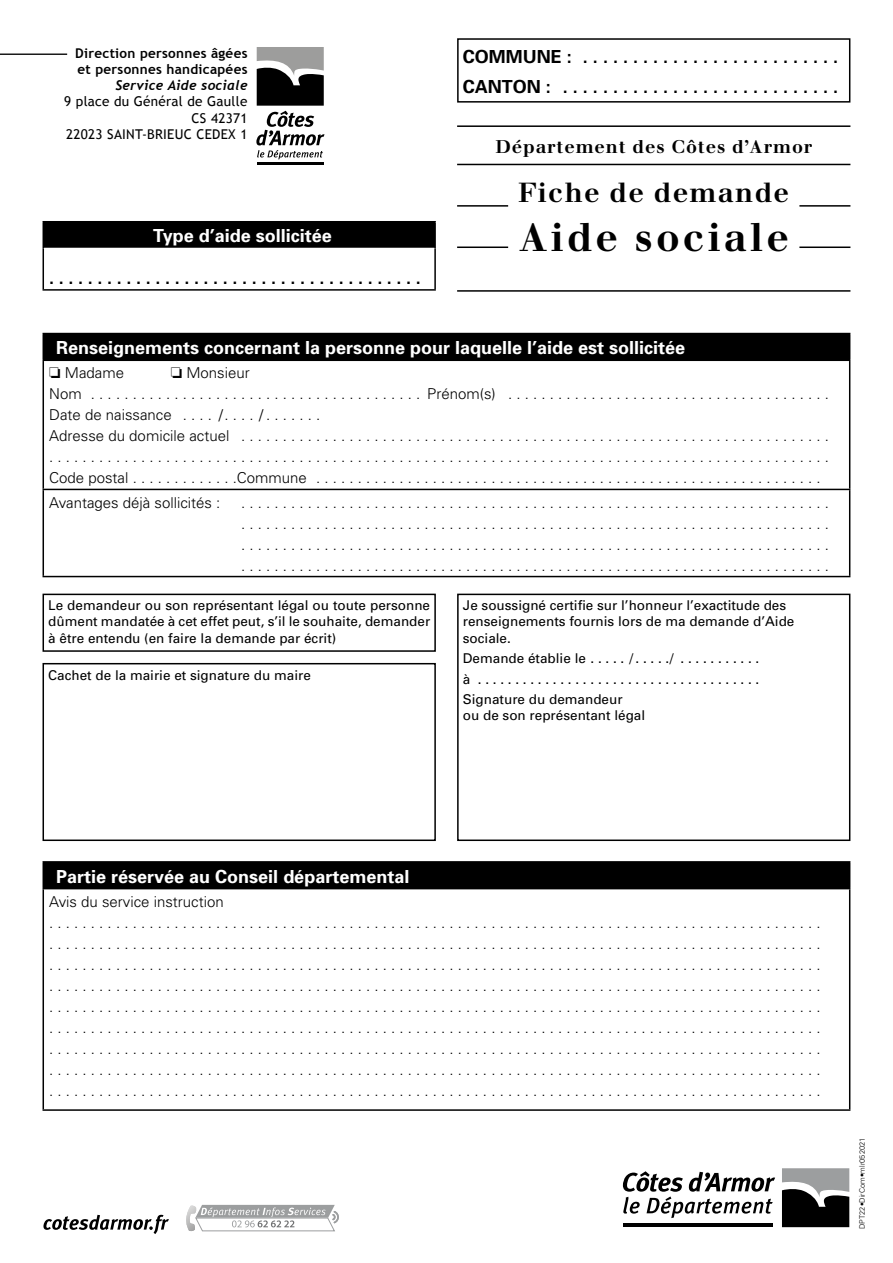
<style>
.page{position:relative;width:893px;height:1263px;background:#fff}
.page>*{position:absolute;margin:0;border:0;box-sizing:border-box;transform-origin:0 0}
.t1{font:700 39px "Walbaum";letter-spacing:.08em;color:#000}
.t2{font:700 27px "Walbaum";letter-spacing:.05em;color:#000}
.t3{font:700 18px "Univers";color:#fff}
.t4{font:700 18px/30.2px "Univers";color:#000}
.t5{font:700 18px "Walbaum";letter-spacing:.05em;color:#000}
.t6{font:300 15px/21px "Univers";color:#000}
.t7{font:13.5px/16.2px "Univers";color:#000}
.t8{font:13.5px/16.2px "Trebuchet MS";letter-spacing:.02em;color:#000;text-align:right}
.t9{font:700 13.5px/16.2px "Trebuchet MS";letter-spacing:.02em;color:#000}
.t10{font:italic 700 13.5px "Trebuchet";letter-spacing:.02em;color:#000}
.t11{font:300 7.5px "Univers";color:#000}
</style>
<div class="page">
<hr style="left:457px;top:125px;width:393px;height:2px;background:#000">
<hr style="left:457px;top:164px;width:393px;height:1px;background:#000">
<hr style="left:457px;top:205px;width:51px;height:2px;background:#000">
<hr style="left:457px;top:246px;width:51px;height:2px;background:#000">
<hr style="left:457px;top:290px;width:393px;height:2px;background:#000">
<hr style="left:799px;top:205px;width:51px;height:2px;background:#000">
<hr style="left:799px;top:246px;width:51px;height:2px;background:#000">
<hr style="left:0;top:54px;width:67px;height:1px;background:#000">
<hr style="left:257px;top:162px;width:67px;height:2px;background:#000">
<svg style="left:256px;top:47px;width:69px;height:112px"></svg>
<div style="left:457px;top:38px;width:393px;height:65px;border:2px solid #000"></div>
<div style="left:43px;top:333px;width:807px;height:27px;background:#000"></div>
<svg style="left:44px;top:361px;width:805px;height:215px"></svg>
<hr style="left:43px;top:359px;width:807px;height:2px;background:#000">
<hr style="left:43px;top:361px;width:1px;height:128px;background:#000">
<hr style="left:849px;top:361px;width:1px;height:128px;background:#000">
<hr style="left:43px;top:489px;width:807px;height:1px;background:#000">
<hr style="left:43px;top:490px;width:1px;height:86px;background:#000">
<hr style="left:849px;top:490px;width:1px;height:86px;background:#000">
<hr style="left:43px;top:576px;width:807px;height:1px;background:#000">
<div style="left:43px;top:862px;width:807px;height:27px;background:#000"></div>
<hr style="left:43px;top:861px;width:807px;height:2px;background:#000">
<hr style="left:43px;top:889px;width:1px;height:220px;background:#000">
<hr style="left:849px;top:889px;width:1px;height:220px;background:#000">
<hr style="left:43px;top:1109px;width:807px;height:2px;background:#000">
<div style="left:43px;top:222px;width:392px;height:26px;background:#000"></div>
<hr style="left:43px;top:221px;width:393px;height:1px;background:#000">
<hr style="left:434px;top:222px;width:2px;height:26px;background:#000">
<hr style="left:43px;top:248px;width:1px;height:41px;background:#000">
<hr style="left:434px;top:248px;width:2px;height:41px;background:#000">
<hr style="left:43px;top:289px;width:393px;height:2px;background:#000">
<div style="left:43px;top:663px;width:393px;height:178px;border:2px solid #000"></div>
<div style="left:457px;top:594px;width:393px;height:247px;border:2px solid #000"></div>
<div style="left:43px;top:594px;width:393px;height:58px;border:2px solid #000"></div>
<svg style="left:782px;top:1168px;width:67px;height:59px"></svg>
<hr style="left:623px;top:1223px;width:149px;height:4px;background:#000">
<svg style="left:623px;top:1171px;width:152px;height:47px"></svg>
<svg style="left:186px;top:1205px;width:153px;height:27px"></svg>
<svg style="left:43px;top:1215px;width:126px;height:19px"></svg>
<p class="t9" style="left:75px;top:45px;width:174px">Direction personnes âgées et personnes handicapées</p>
<p class="t10" style="left:115px;top:77px;width:134px">Service Aide sociale</p>
<p class="t8" style="left:64px;top:94px;width:185px">9 place du Général de Gaulle<br>CS 42371<br>22023 SAINT-BRIEUC CEDEX 1</p>
<p class="t3" style="left:153px;top:224px;width:180px">Type d’aide sollicitée</p>
<p class="t4" style="left:49px;top:262px;width:370px">.......................................</p>
<p class="t4" style="left:463px;top:41px;width:367px">COMMUNE : . . . . . . . . . . . . . . . . . . . . . . . . .<br>CANTON : . . . . . . . . . . . . . . . . . . . . . . . . . . .</p>
<p class="t5" style="left:495px;top:136px;width:318px">Département des Côtes d’Armor</p>
<h2 class="t2" style="left:519px;top:176px;width:272px">Fiche de demande</h2>
<h1 class="t1" style="left:519px;top:213px;width:271px">Aide sociale</h1>
<p class="t3" style="left:56px;top:336px;width:631px">Renseignements concernant la personne pour laquelle l’aide est sollicitée</p>
<p class="t6" style="left:49px;top:362px;width:76px">❏ Madame</p>
<p class="t6" style="left:49px;top:362px;width:781px;text-indent:122px">❏ Monsieur<br>Nom . . . . . . . . . . . . . . . . . . . . . . . . . . . . . . . . . . . . . . . . Prénom(s) . . . . . . . . . . . . . . . . . . . . . . . . . . . . . . . . . . . . . . .<br>Date de naissance . . . . / . . . . / . . . . . .<br>Adresse du domicile actuel . . . . . . . . . . . . . . . . . . . . . . . . . . . . . . . . . . . . . . . . . . . . . . . . . . . . . . . . . . . . . . . . . . . . . . ..............................................................................................<br>Code postal . . . . . . . . . . . . Commune . . . . . . . . . . . . . . . . . . . . . . . . . . . . . . . . . . . . . . . . . . . . . . . . . . . . . . . . . . . . .</p>
<p class="t6" style="left:49px;top:491px;width:173px">Avantages déjà sollicités :</p>
<p class="t6" style="left:241px;top:491px;width:581px;text-align:justify">. . . . . . . . . . . . . . . . . . . . . . . . . . . . . . . . . . . . . . . . . . . . . . . . . . . . . . . . . . . . . . . . . . . . . . . . . . . . . . . . . . . . . . . . . . . . . . . . . . . . . . . . . . . . . . . . . . . . . . . . . . . . . . . . . . . . . . . . . . . . . . . . . . . . . . . . . . . . . . . . . . . . . . . . . . . . . . . . . . . . . . . . . . . . . . . . . . . . . . . . . . . . . . . . . . . . . . . . . . . . . . . . . . . . . . . . . . . . . . . . . . . . . . . . . . . . . . . . . . . . . . . . . . . . . . . . . . . . . . . .</p>
<p class="t7" style="left:48px;top:597px;width:383px;text-align:justify">Le demandeur ou son représentant légal ou toute personne dûment mandatée à cet effet peut, s’il le souhaite, demander à être entendu (en faire la demande par écrit)</p>
<p class="t7" style="left:48px;top:666px;width:264px">Cachet de la mairie et signature du maire</p>
<p class="t7" style="left:463px;top:597px;width:333px">Je soussigné certifie sur l’honneur l’exactitude des renseignements fournis lors de ma demande d’Aide sociale.</p>
<p class="t7" style="left:463px;top:650px;width:131px">Demande établie le ......</p>
<p class="t7" style="left:629px;top:650px;width:9px">/.....</p>
<p class="t7" style="left:670px;top:650px;width:12px">/............</p>
<p class="t7" style="left:463px;top:668px;width:161px;line-height:20.4px">à .......................................<br>Signature du demandeur</p>
<p class="t7" style="left:463px;top:707px;width:184px">ou de son représentant légal</p>
<p class="t3" style="left:56px;top:865px;width:355px">Partie réservée au Conseil départemental</p>
<p class="t6" style="left:49px;top:890px;width:770px">Avis du service instruction ............................................................................................. ............................................................................................. ............................................................................................. ............................................................................................. ............................................................................................. ............................................................................................. ............................................................................................. ............................................................................................. .............................................................................................</p>
<p class="t11" style="left:857px;top:1229px;width:93px;rotate:-90deg">DPT22•DirCom•mlr052021</p>
</div>
